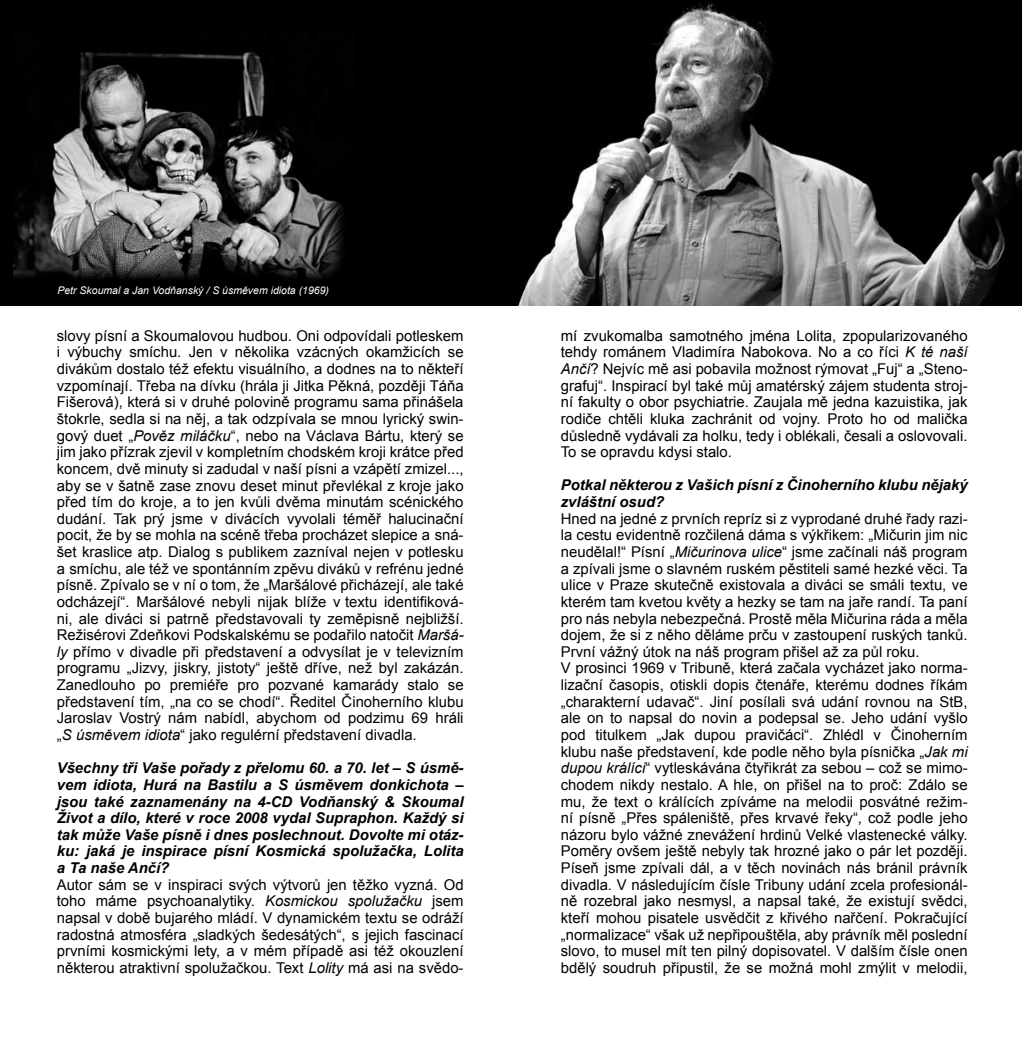
<style>
.page{position:relative;width:1022px;height:1042px;background:#fff}
.page>*{position:absolute;margin:0;border:0;box-sizing:border-box;transform-origin:0 0}
.t1{font:14.88px/16.6px "Arial";color:#000;text-align:justify}
.t2{font:italic 700 14.88px/16.6px "Arial";color:#000;text-align:justify}
.t3{font:italic 10.5px "Arial";color:#fff}
.s1{font-style:italic}
</style>
<div class="page">
<div style="left:0;top:0;width:511px;height:305px;background:#000"></div>
<img style="left:14px;top:52px;width:329px;height:228px">
<img style="left:516px;top:0;width:506px;height:305px">
<p class="t3" style="left:57px;top:284px;width:273px">Petr Skoumal a Jan Vodňanský / S úsměvem idiota (1969)</p>
<p class="t1" style="left:57px;top:327px;width:408px">slovy písní a Skoumalovou hudbou. Oni odpovídali potleskem i výbuchy smíchu. Jen v několika vzácných okamžicích se divákům dostalo též efektu visuálního, a dodnes na to někteří vzpomínají. Třeba na dívku (hrála ji Jitka Pěkná, později Táňa Fišerová), která si v druhé polovině programu sama přinášela štokrle, sedla si na něj, a tak odzpívala se mnou lyrický swin&shy;gový duet „<span class="s1">Pověz miláčku</span>“, nebo na Václava Bártu, který se jim jako přízrak zjevil v kompletním chodském kroji krátce před koncem, dvě minuty si zadudal v naší písni a vzápětí zmizel..., aby se v šatně zase znovu deset minut převlékal z kroje jako před tím do kroje, a to jen kvůli dvěma minutám scénického dudání. Tak prý jsme v divácích vyvolali téměř halucinační pocit, že by se mohla na scéně třeba procházet slepice a sná&shy;šet kraslice atp. Dialog s publikem zazníval nejen v potlesku a smíchu, ale též ve spontánním zpěvu diváků v refrénu jedné písně. Zpívalo se v ní o tom, že „Maršálové přicházejí, ale také odcházejí“. Maršálové nebyli nijak blíže v textu identifiková&shy;ni, ale diváci si patrně představovali ty zeměpisně nejbližší.<br>Režisérovi Zdeňkovi Podskalskému se podařilo natočit <span class="s1">Maršá&shy;ly</span> přímo v divadle při představení a odvysílat je v televizním programu „Jizvy, jiskry, jistoty“ ještě dříve, než byl zakázán.<br>Zanedlouho po premiéře pro pozvané kamarády stalo se představení tím, „na co se chodí“. Ředitel Činoherního klubu Jaroslav Vostrý nám nabídl, abychom od podzimu 69 hráli „<span class="s1">S úsměvem idiota</span>“ jako regulérní představení divadla.</p>
<p class="t2" style="left:57px;top:760px;width:408px">Všechny tři Vaše pořady z přelomu 60. a 70. let – S úsmě&shy;vem idiota, Hurá na Bastilu a S úsměvem donkichota – jsou také zaznamenány na 4-CD Vodňanský &amp; Skoumal Život a dílo, které v roce 2008 vydal Supraphon. Každý si tak může Vaše písně i dnes poslechnout. Dovolte mi otáz&shy;ku: jaká je inspirace písní Kosmická spolužačka, Lolita a Ta naše Ančí?</p>
<p class="t1" style="left:57px;top:876px;width:408px">Autor sám se v inspiraci svých výtvorů jen těžko vyzná. Od toho máme psychoanalytiky. <span class="s1">Kosmickou spolužačku</span> jsem napsal v době bujarého mládí. V dynamickém textu se odráží radostná atmosféra „sladkých šedesátých“, s jejich fascinací prvními kosmickými lety, a v mém případě asi též okouzlení některou atraktivní spolužačkou. Text <span class="s1">Lolity</span> má asi na svědo-</p>
<p class="t1" style="left:561px;top:327px;width:408px">mí zvukomalba samotného jména Lolita, zpopularizovaného tehdy románem Vladimíra Nabokova. No a co říci <span class="s1">K té naší Ančí</span>? Nejvíc mě asi pobavila možnost rýmovat „Fuj“ a „Steno&shy;grafuj“. Inspirací byl také můj amatérský zájem studenta stroj&shy;ní fakulty o obor psychiatrie. Zaujala mě jedna kazuistika, jak rodiče chtěli kluka zachránit od vojny. Proto ho od malička důsledně vydávali za holku, tedy i oblékali, česali a oslovovali.<br>To se opravdu kdysi stalo.</p>
<p class="t2" style="left:561px;top:477px;width:408px">Potkal některou z Vašich písní z Činoherního klubu nějaký zvláštní osud?</p>
<p class="t1" style="left:561px;top:510px;width:408px;text-align:left">Hned na jedné z prvních repríz si z vyprodané druhé řady razi&shy;la cestu evidentně rozčilená dáma s výkřikem: „Mičurin jim nic neudělal!“ Písní „<span class="s1">Mičurinova ulice</span>“ jsme začínali náš program a zpívali jsme o slavném ruském pěstiteli samé hezké věci. Ta ulice v Praze skutečně existovala a diváci se smáli textu, ve kterém tam kvetou květy a hezky se tam na jaře randí. Ta paní pro nás nebyla nebezpečná. Prostě měla Mičurina ráda a měla dojem, že si z něho děláme prču v zastoupení ruských tanků.<br>První vážný útok na náš program přišel až za půl roku.<br>V prosinci 1969 v Tribuně, která začala vycházet jako norma&shy;lizační časopis, otiskli dopis čtenáře, kterému dodnes říkám „charakterní udavač“. Jiní posílali svá udání rovnou na StB, ale on to napsal do novin a podepsal se. Jeho udání vyšlo pod titulkem „Jak dupou pravičáci“. Zhlédl v Činoherním klubu naše představení, kde podle něho byla písnička „<span class="s1">Jak mi dupou králíci</span>“ vytleskávána čtyřikrát za sebou – což se mimo&shy;chodem nikdy nestalo. A hle, on přišel na to proč: Zdálo se mu, že text o králících zpíváme na melodii posvátné režim&shy;ní písně „Přes spáleniště, přes krvavé řeky“, což podle jeho názoru bylo vážné znevážení hrdinů Velké vlastenecké války.<br>Poměry ovšem ještě nebyly tak hrozné jako o pár let později.<br>Píseň jsme zpívali dál, a v těch novinách nás bránil právník divadla. V následujícím čísle Tribuny udání zcela profesionál&shy;ně rozebral jako nesmysl, a napsal také, že existují svědci, kteří mohou pisatele usvědčit z křivého nařčení. Pokračující „normalizace“ však už nepřipouštěla, aby právník měl poslední slovo, to musel mít ten pilný dopisovatel. V dalším čísle onen bdělý soudruh připustil, že se možná mohl zmýlit v melodii,</p>
</div>
